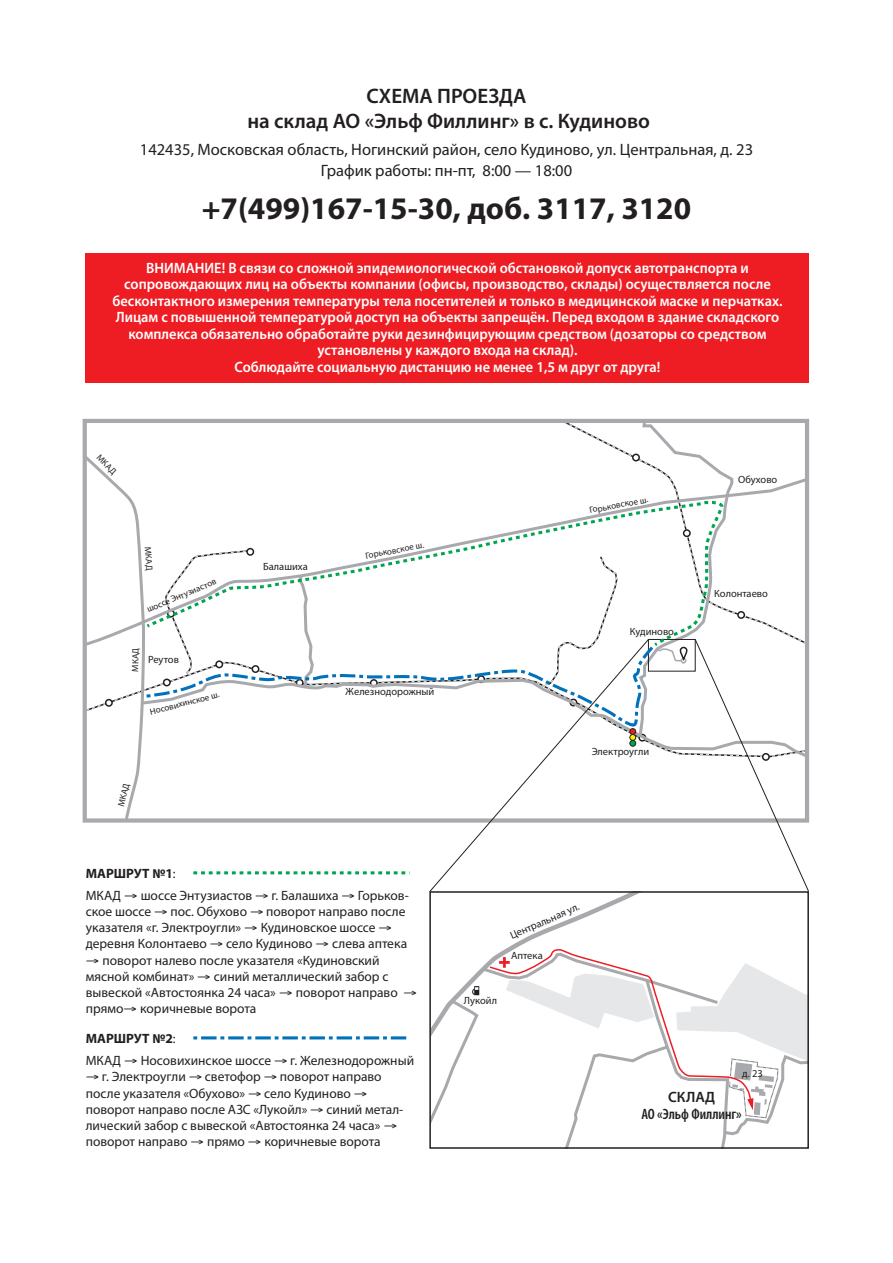
<style>
.page{position:relative;width:893px;height:1263px;background:#fff}
.page>*{position:absolute;margin:0;border:0;box-sizing:border-box;transform-origin:0 0}
.t1{font:700 31.5px "Myriad Pro";color:#231f20}
.t2{font:600 21px/25.2px "Myriad Pro";color:#231f20;text-align:center}
.t3{font:16.5px/21px "Myriad Pro";color:#231f20;text-align:center}
.t4{font:600 15px/16.5px "Myriad Pro";color:#fff;text-align:center;scale:.96 1}
.t5{font:600 condensed 15px "Myriad Pro";color:#231f20}
.t6{font:600 15px "Myriad Pro";letter-spacing:.01em;color:#231f20}
.t7{font:13.5px/16.2px "Myriad Pro";color:#231f20}
.t8{font:10.5px "Myriad Pro";color:#231f20}
.t9{font:9px "Myriad Pro";color:#231f20}
.s1{font-weight:700}
</style>
<div class="page">
<svg style="left:464px;top:894px;width:173px;height:92px"></svg>
<svg style="left:480px;top:951px;width:8px;height:35px"></svg>
<div style="left:429px;top:891px;width:380px;height:258px;border:2px solid #231f20"></div>
<svg style="left:430px;top:986px;width:50px;height:157px"></svg>
<svg style="left:488px;top:948px;width:320px;height:200px"></svg>
<div style="left:85px;top:253px;width:723px;height:130px;background:#ee1d23"></div>
<svg style="left:85px;top:421px;width:724px;height:471px"></svg>
<svg style="left:193px;top:1036px;width:214px;height:3px"></svg>
<h2 class="t2" style="left:247px;top:82px;width:404px">СХЕМА ПРОЕЗДА<br>на склад АО «Эльф Филлинг» в с. Кудиново</h2>
<p class="t3" style="left:140px;top:138px;width:615px">142435, Московская область, Ногинский район, село Кудиново, ул. Центральная, д. 23<br>График работы: пн-пт, 8:00 — 18:00</p>
<h1 class="t1" style="left:202px;top:188px;width:491px">+7(499)167-15-30, доб. 3117, 3120</h1>
<p class="t4" style="left:113px;top:259px;width:699px">ВНИМАНИЕ! В связи со сложной эпидемиологической обстановкой допуск автотранспорта и сопровождающих лиц на объекты компании (офисы, производство, склады) осуществляется после бесконтактного измерения температуры тела посетителей и только в медицинской маске и перчатках.<br>Лицам с повышенной температурой доступ на объекты запрещён. Перед входом в здание складского комплекса обязательно обработайте руки дезинфицирующим средством (дозаторы со средством установлены у каждого входа на склад).<br>Соблюдайте социальную дистанцию не менее 1,5 м друг от друга!</p>
<p class="t9" style="left:102px;top:452px;width:25px;rotate:44deg">МКАД</p>
<p class="t9" style="left:153px;top:546px;width:25px;rotate:85deg">МКАД</p>
<p class="t9" style="left:145px;top:605px;width:76px;rotate:-23deg">шоссе Энтузиастов</p>
<p class="t9" style="left:130px;top:671px;width:25px;rotate:-89deg">МКАД</p>
<p class="t8" style="left:148px;top:653px;width:32px">Реутов</p>
<p class="t9" style="left:149px;top:706px;width:73px;rotate:-14deg">Носовихинское ш.</p>
<p class="t9" style="left:116px;top:805px;width:25px;rotate:-76deg">МКАД</p>
<p class="t8" style="left:263px;top:560px;width:46px">Балашиха</p>
<p class="t9" style="left:365px;top:550px;width:61px;rotate:-11deg">Горьковское ш.</p>
<p class="t8" style="left:346px;top:685px;width:90px">Железнодорожный</p>
<p class="t7" style="left:86px;top:862px;width:325px;line-height:22.2px"><span class="s1">МАРШРУТ №1</span>:<br>МКАД → шоссе Энтузиастов → г. Балашиха → Горьков-</p>
<p class="t7" style="left:86px;top:903px;width:323px">ское шоссе → пос. Обухово → поворот направо после указателя «г. Электроугли» → Кудиновское шоссе → деревня Колонтаево → село Кудиново → слева аптека</p>
<p class="t7" style="left:86px;top:952px;width:332px">→ поворот налево после указателя «Кудиновский мясной комбинат» → синий металлический забор с вывеской «Автостоянка 24 часа» → поворот направо → прямо→ коричневые ворота</p>
<p class="t7" style="left:86px;top:1027px;width:330px;line-height:22.2px"><span class="s1">МАРШРУТ №2</span>:<br>МКАД → Носовихинское шоссе → г. Железнодорожный</p>
<p class="t7" style="left:86px;top:1068px;width:319px">→ г. Электроугли → светофор → поворот направо после указателя «Обухово» → село Кудиново → поворот направо после АЗС «Лукойл» → синий метал&shy;лический забор с вывеской «Автостоянка 24 часа» → поворот направо → прямо → коричневые ворота</p>
<p class="t9" style="left:589px;top:505px;width:61px;rotate:-11deg">Горьковское ш.</p>
<p class="t8" style="left:630px;top:625px;width:46px">Кудиново</p>
<p class="t8" style="left:738px;top:473px;width:41px">Обухово</p>
<p class="t8" style="left:714px;top:587px;width:55px">Колонтаево</p>
<p class="t8" style="left:592px;top:745px;width:59px">Электроугли</p>
<p class="t8" style="left:508px;top:929px;width:76px;rotate:-23deg">Центральная ул.</p>
<p class="t8" style="left:511px;top:949px;width:33px">Аптека</p>
<p class="t8" style="left:464px;top:994px;width:35px">Лукойл</p>
<p class="t8" style="left:742px;top:1067px;width:22px">д. 23</p>
<p class="t6" style="left:668px;top:1088px;width:48px">СКЛАД</p>
<p class="t5" style="left:641px;top:1104px;width:102px">АО «Эльф Филлинг»</p>
</div>
